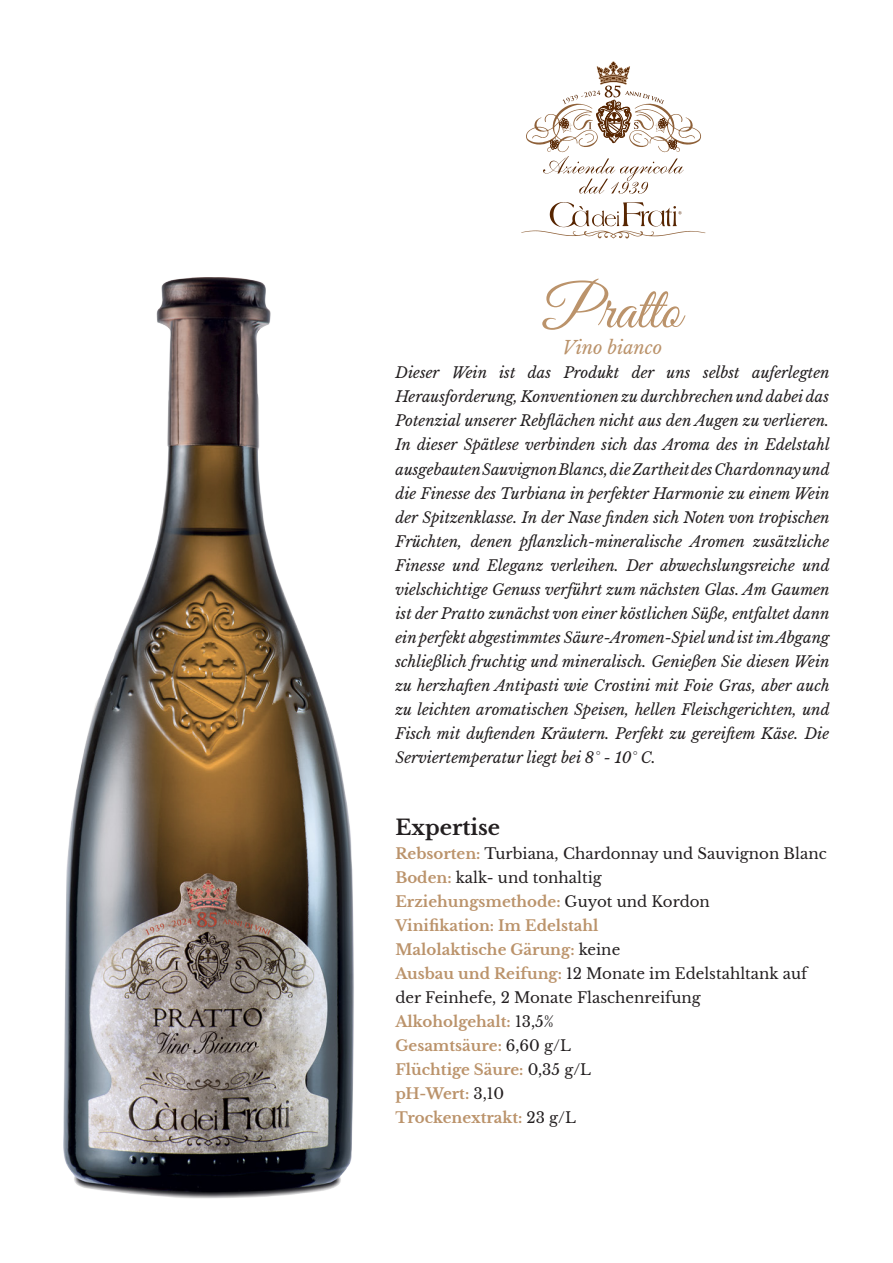
<style>
.page{position:relative;width:893px;height:1263px;background:#fff}
.page>*{position:absolute;margin:0;border:0;box-sizing:border-box;transform-origin:0 0}
.t1{font:60px "Great Vibes";color:#bb936b}
.t2{font:700 21px "Libre Baskerville";color:#231f20}
.t3{font:italic 18px "Libre Baskerville";color:#bb936b}
.t4{font:italic 15px/24px "Libre Baskerville";color:#231f20;text-align:justify}
.t5{font:700 15px "Libre Baskerville";color:#bb936b}
.t6{font:15px/24px "Libre Baskerville";color:#231f20}
.s1{font-weight:700;color:#bb936b}
.s2{font-weight:400;color:#231f20}
</style>
<div class="page">
<svg style="left:521px;top:202px;width:184px;height:36px"></svg>
<svg style="left:526px;top:61px;width:175px;height:133px"></svg>
<img style="left:64px;top:277px;width:290px;height:921px">
<p class="t1" style="left:544px;top:272px;width:138px">Pratto</p>
<p class="t3" style="left:562px;top:337px;width:101px">Vino bianco</p>
<p class="t4" style="left:395px;top:361px;width:436px">Dieser Wein ist das Produkt der uns selbst auferlegten Herausforderung, Konventionen zu durchbrechen und dabei das Potenzial unserer Rebflächen nicht aus den Augen zu verlieren.<br>In dieser Spätlese verbinden sich das Aroma des in Edelstahl ausgebauten Sauvignon Blancs, die Zartheit des Chardonnay und die Finesse des Turbiana in perfekter Harmonie zu einem Wein der Spitzenklasse. In der Nase finden sich Noten von tropischen Früchten, denen pflanzlich-mineralische Aromen zusätzliche Finesse und Eleganz verleihen. Der abwechslungsreiche und vielschichtige Genuss verführt zum nächsten Glas. Am Gaumen ist der Pratto zunächst von einer köstlichen Süße, entfaltet dann ein perfekt abgestimmtes Säure-Aromen-Spiel und ist im Abgang schließlich fruchtig und mineralisch. Genießen Sie diesen Wein zu herzhaften Antipasti wie Crostini mit Foie Gras, aber auch zu leichten aromatischen Speisen, hellen Fleischgerichten, und Fisch mit duftenden Kräutern. Perfekt zu gereiftem Käse. Die Serviertemperatur liegt bei 8° - 10° C.</p>
<p class="t2" style="left:395px;top:814px;width:106px">Expertise</p>
<p class="t6" style="left:395px;top:841px;width:433px"><span class="s1">Rebsorten:</span> Turbiana, Chardonnay und Sauvignon Blanc</p>
<p class="t6" style="left:395px;top:865px;width:208px"><span class="s1">Boden:</span> kalk- und tonhaltig</p>
<p class="t5" style="left:395px;top:892px;width:316px">Erziehungsmethode: <span class="s2">Guyot und Kordon</span></p>
<p class="t5" style="left:395px;top:916px;width:205px">Vinifikation: Im Edelstahl</p>
<p class="t5" style="left:395px;top:940px;width:226px">Malolaktische Gärung: <span class="s2">keine</span></p>
<p class="t6" style="left:395px;top:961px;width:413px"><span class="s1">Ausbau und Reifung:</span> 12 Monate im Edelstahltank auf der Feinhefe, 2 Monate Flaschenreifung</p>
<p class="t5" style="left:395px;top:1012px;width:160px">Alkoholgehalt: <span class="s2">13,5%</span></p>
<p class="t5" style="left:395px;top:1036px;width:177px">Gesamtsäure: <span class="s2">6,60 g/L</span></p>
<p class="t5" style="left:395px;top:1060px;width:197px">Flüchtige Säure: <span class="s2">0,35 g/L</span></p>
<p class="t5" style="left:395px;top:1084px;width:110px">pH-Wert: <span class="s2">3,10</span></p>
<p class="t5" style="left:395px;top:1108px;width:182px">Trockenextrakt: <span class="s2">23 g/L</span></p>
</div>
